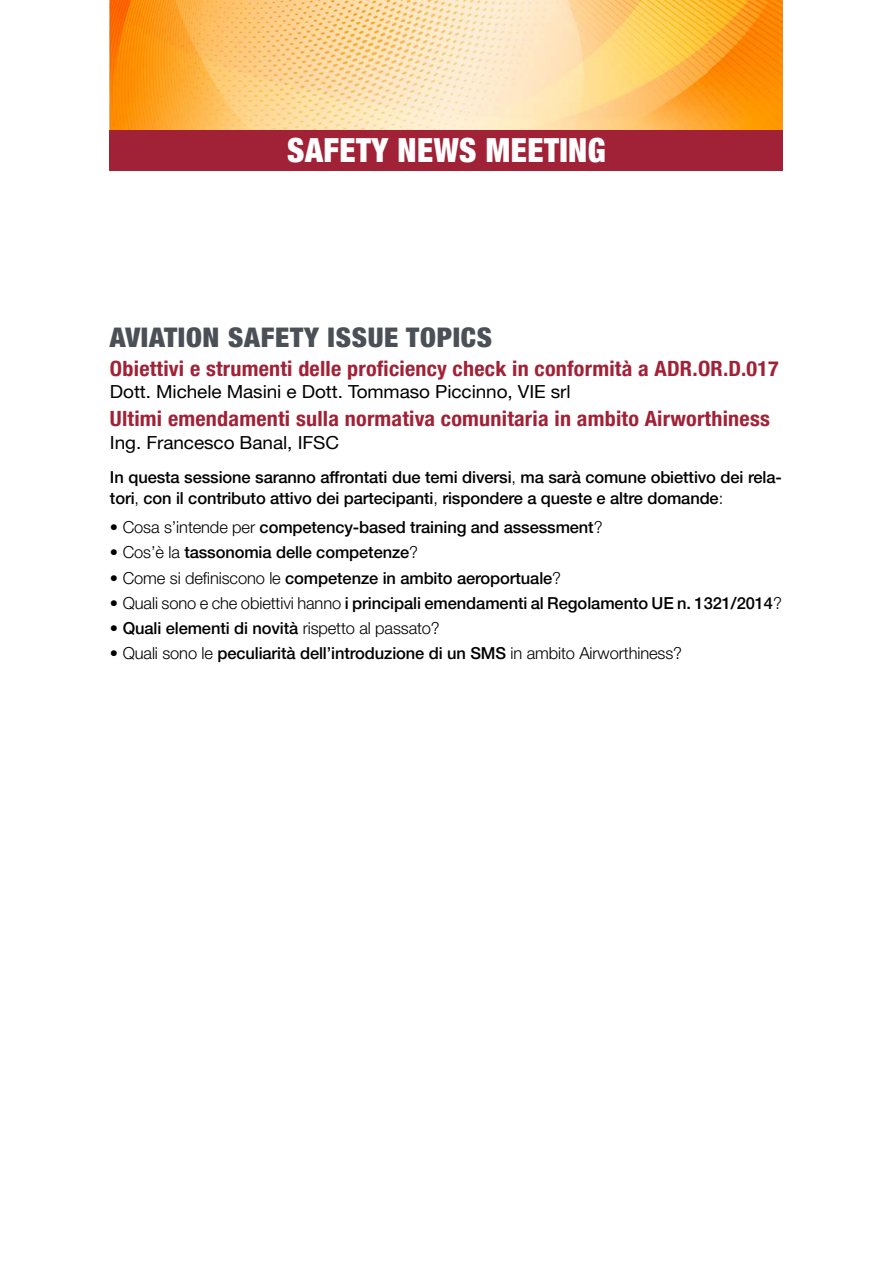
<style>
.page{position:relative;width:893px;height:1263px;background:#fff}
.page>*{position:absolute;margin:0;border:0;box-sizing:border-box;transform-origin:0 0}
.t1{font:900 condensed 33.3px "Helvetica Neue LT Std";letter-spacing:.015em;color:#fff}
.t2{font:900 condensed 27px "Helvetica Neue LT Std";letter-spacing:.025em;color:#4a5055;scale:1.05 1}
.t3{font:700 condensed 21px "Helvetica Neue LT Std";letter-spacing:.01em;color:#a12236;scale:1.05 1}
.t4{font:18px "Helvetica Neue LT Std";letter-spacing:-.005em;color:#000;scale:1.05 1}
.t5{font:500 16.5px/21px "Helvetica Neue LT Std";letter-spacing:-.005em;color:#000}
.s1{font-weight:300}
</style>
<div class="page">
<img style="left:110px;top:0;width:673px;height:130px">
<div style="left:110px;top:130px;width:673px;height:41px;background:#a12236"></div>
<h1 class="t1" style="left:287px;top:130px;width:320px">SAFETY NEWS MEETING</h1>
<h2 class="t2" style="left:110px;top:321px;width:365px">AVIATION SAFETY ISSUE TOPICS</h2>
<p class="t3" style="left:110px;top:355px;width:639px">Obiettivi e strumenti delle proficiency check in conformità a ADR.OR.D.017</p>
<p class="t4" style="left:110px;top:381px;width:440px">Dott. Michele Masini e Dott. Tommaso Piccinno, VIE srl</p>
<p class="t3" style="left:110px;top:406px;width:630px">Ultimi emendamenti sulla normativa comunitaria in ambito Airworthiness</p>
<p class="t4" style="left:110px;top:432px;width:220px">Ing. Francesco Banal, IFSC</p>
<p class="t5" style="left:110px;top:466px;width:673px">In questa sessione saranno affrontati due temi diversi<span class="s1">,</span> ma sarà comune obiettivo dei rela&shy;tori<span class="s1">,</span> con il contributo attivo dei partecipanti<span class="s1">,</span> rispondere a queste e altre domande<span class="s1">:</span></p>
<p class="t5" style="left:110px;top:517px;width:494px"><span class="s1">• Cosa s’intende per</span> competency-based training and assessment<span class="s1">?</span></p>
<p class="t5" style="left:110px;top:542px;width:310px"><span class="s1">• Cos’è la</span> tassonomia delle competenze<span class="s1">?</span></p>
<p class="t5" style="left:110px;top:567px;width:453px"><span class="s1">• Come si definiscono le</span> competenze in ambito aeroportuale<span class="s1">?</span></p>
<p class="t5" style="left:110px;top:592px;width:673px"><span class="s1">• Quali sono e che obiettivi hanno</span> i principali emendamenti al Regolamento UE n. 1321/2014<span class="s1">?</span></p>
<p class="t5" style="left:110px;top:618px;width:331px">• Quali elementi di novità <span class="s1">rispetto al passato?</span></p>
<p class="t5" style="left:110px;top:643px;width:574px"><span class="s1">• Quali sono le</span> peculiarità dell’introduzione di un SMS <span class="s1">in ambito Airworthiness?</span></p>
</div>
